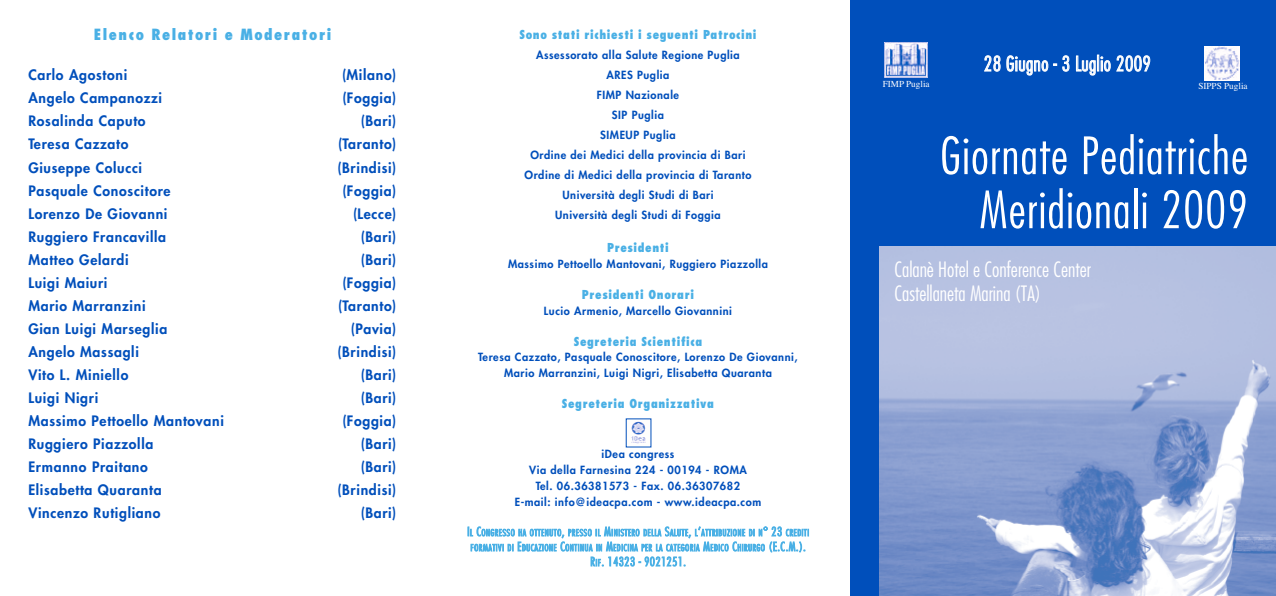
<style>
.page{position:relative;width:1276px;height:596px;background:#fff}
.page>*{position:absolute;margin:0;border:0;box-sizing:border-box;transform-origin:0 0}
.t1{font:300 condensed 50px/54px "Futura";letter-spacing:.025em;color:#fff;text-align:right}
.t2{font:300 condensed 20.6px/24px "Futura";color:#fff}
.t3{font:300 condensed 20px "Futura Std";letter-spacing:.025em;color:#fff}
.t4{font:800 condensed 15px "Futura";letter-spacing:.1em;color:#4ab0e5}
.t5{font:800 14px "Futura Std";letter-spacing:.05em;color:#004fbb}
.t6{font:800 condensed 12px "Futura";letter-spacing:.05em;color:#4ab0e5}
.t7{font:300 condensed 12px "Futura";letter-spacing:.04em;color:#4ab0e5}
.t8{font:800 11px/20px "Futura Std";letter-spacing:.05em;color:#004fbb;text-align:center}
.t9{font:9.2px "Times";color:#fff}
.t10{font:300 condensed 9px/15px "Futura";letter-spacing:.065em;color:#4ab0e5;text-align:center}
.s1{font-size:12px}
.s2{font-size:9px}
</style>
<div class="page">
<div style="left:850px;top:0;width:426px;height:595px;background:#004fbb"></div>
<img style="left:879px;top:246px;width:397px;height:349px">
<img style="left:1204px;top:47px;width:35px;height:34px">
<img style="left:885px;top:42px;width:42px;height:35px">
<img style="left:631px;top:421px;width:15px;height:23px">
<h3 class="t4" style="left:94px;top:28px;width:239px">Elenco Relatori e Moderatori</h3>
<p class="t5" style="left:28px;top:68px;width:100px">Carlo Agostoni</p>
<p class="t5" style="left:342px;top:68px;width:56px">(Milano)</p>
<p class="t5" style="left:28px;top:91px;width:135px">Angelo Campanozzi</p>
<p class="t5" style="left:342px;top:91px;width:55px">(Foggia)</p>
<p class="t5" style="left:28px;top:114px;width:119px">Rosalinda Caputo</p>
<p class="t5" style="left:361px;top:114px;width:37px">(Bari)</p>
<p class="t5" style="left:28px;top:137px;width:102px">Teresa Cazzato</p>
<p class="t5" style="left:338px;top:137px;width:60px">(Taranto)</p>
<p class="t5" style="left:28px;top:160px;width:115px">Giuseppe Colucci</p>
<p class="t5" style="left:338px;top:160px;width:60px">(Brindisi)</p>
<p class="t5" style="left:28px;top:183px;width:144px">Pasquale Conoscitore</p>
<p class="t5" style="left:342px;top:183px;width:55px">(Foggia)</p>
<p class="t5" style="left:28px;top:206px;width:141px">Lorenzo De Giovanni</p>
<p class="t5" style="left:353px;top:206px;width:45px">(Lecce)</p>
<p class="t5" style="left:28px;top:229px;width:139px">Ruggiero Francavilla</p>
<p class="t5" style="left:361px;top:229px;width:37px">(Bari)</p>
<p class="t5" style="left:28px;top:252px;width:102px">Matteo Gelardi</p>
<p class="t5" style="left:361px;top:252px;width:37px">(Bari)</p>
<p class="t5" style="left:28px;top:275px;width:81px">Luigi Maiuri</p>
<p class="t5" style="left:342px;top:275px;width:55px">(Foggia)</p>
<p class="t5" style="left:28px;top:298px;width:119px">Mario Marranzini</p>
<p class="t5" style="left:338px;top:298px;width:60px">(Taranto)</p>
<p class="t5" style="left:28px;top:321px;width:140px">Gian Luigi Marseglia</p>
<p class="t5" style="left:351px;top:321px;width:47px">(Pavia)</p>
<p class="t5" style="left:28px;top:344px;width:112px">Angelo Massagli</p>
<p class="t5" style="left:338px;top:344px;width:60px">(Brindisi)</p>
<p class="t5" style="left:28px;top:367px;width:101px">Vito L. Miniello</p>
<p class="t5" style="left:361px;top:367px;width:37px">(Bari)</p>
<p class="t5" style="left:28px;top:390px;width:71px">Luigi Nigri</p>
<p class="t5" style="left:361px;top:390px;width:37px">(Bari)</p>
<p class="t5" style="left:28px;top:413px;width:197px">Massimo Pettoello Mantovani</p>
<p class="t5" style="left:342px;top:413px;width:55px">(Foggia)</p>
<p class="t5" style="left:28px;top:436px;width:126px">Ruggiero Piazzolla</p>
<p class="t5" style="left:361px;top:436px;width:37px">(Bari)</p>
<p class="t5" style="left:28px;top:459px;width:121px">Ermanno Praitano</p>
<p class="t5" style="left:361px;top:459px;width:37px">(Bari)</p>
<p class="t5" style="left:28px;top:482px;width:135px">Elisabetta Quaranta</p>
<p class="t5" style="left:338px;top:482px;width:60px">(Brindisi)</p>
<p class="t5" style="left:28px;top:505px;width:134px">Vincenzo Rutigliano</p>
<p class="t5" style="left:361px;top:505px;width:37px">(Bari)</p>
<p class="t6" style="left:519px;top:29px;width:239px">Sono stati richiesti i seguenti Patrocini</p>
<p class="t8" style="left:524px;top:45px;width:228px">Assessorato alla Salute Regione Puglia<br>ARES Puglia<br>FIMP Nazionale<br>SIP Puglia<br>SIMEUP Puglia<br>Ordine dei Medici della provincia di Bari<br>Ordine di Medici della provincia di Taranto<br>Università degli Studi di Bari<br>Università degli Studi di Foggia</p>
<p class="t6" style="left:607px;top:242px;width:63px">Presidenti</p>
<p class="t8" style="left:508px;top:254px;width:261px">Massimo Pettoello Mantovani, Ruggiero Piazzolla</p>
<p class="t6" style="left:582px;top:289px;width:114px">Presidenti Onorari</p>
<p class="t8" style="left:544px;top:301px;width:190px">Lucio Armenio, Marcello Giovannini</p>
<p class="t6" style="left:574px;top:336px;width:130px">Segreteria Scientifica</p>
<p class="t8" style="left:478px;top:349px;width:321px;line-height:16px">Teresa Cazzato, Pasquale Conoscitore, Lorenzo De Giovanni,<br>Mario Marranzini, Luigi Nigri, Elisabetta Quaranta</p>
<p class="t6" style="left:562px;top:398px;width:154px">Segreteria Organizzativa</p>
<p class="t8" style="left:515px;top:446px;width:248px;line-height:16px">iDea congress<br>Via della Farnesina 224 - 00194 - ROMA<br>Tel. 06.36381573 - Fax. 06.36307682<br>E-mail: info@ideacpa.com - www.ideacpa.com</p>
<p class="t10" style="left:467px;top:525px;width:343px"><span class="s1">I</span>L <span class="s1">C</span>ONGRESSO HA OTTENUTO<span class="s1">,</span> PRESSO IL <span class="s1">M</span>INISTERO DELLA <span class="s1">S</span>ALUTE<span class="s1">,</span> L<span class="s1">’</span>ATTRIBUZIONE DI N<span class="s1">° 23</span> CREDITI<br>FORMATIVI DI <span class="s1">E</span>DUCAZIONE <span class="s1">C</span>ONTINUA IN <span class="s1">M</span>EDICINA PER LA CATEGORIA <span class="s1">M</span>EDICO <span class="s1">C</span>HIRURGO <span class="s1">(E.C.M.).</span></p>
<p class="t7" style="left:590px;top:556px;width:97px">R<span class="s2">IF</span>. 14323 - 9021251.</p>
<p class="t9" style="left:882px;top:79px;width:48px">FIMP Puglia</p>
<h3 class="t3" style="left:984px;top:55px;width:168px">28 Giugno - 3 Luglio 2009</h3>
<p class="t9" style="left:1198px;top:80px;width:51px">SIPPS Puglia</p>
<h1 class="t1" style="left:940px;top:132px;width:309px">Giornate Pediatriche<br>Meridionali 2009</h1>
<h2 class="t2" style="left:894px;top:259px;width:198px">Calanè Hotel e Conference Center<br>Castellaneta Marina (TA)</h2>
</div>
